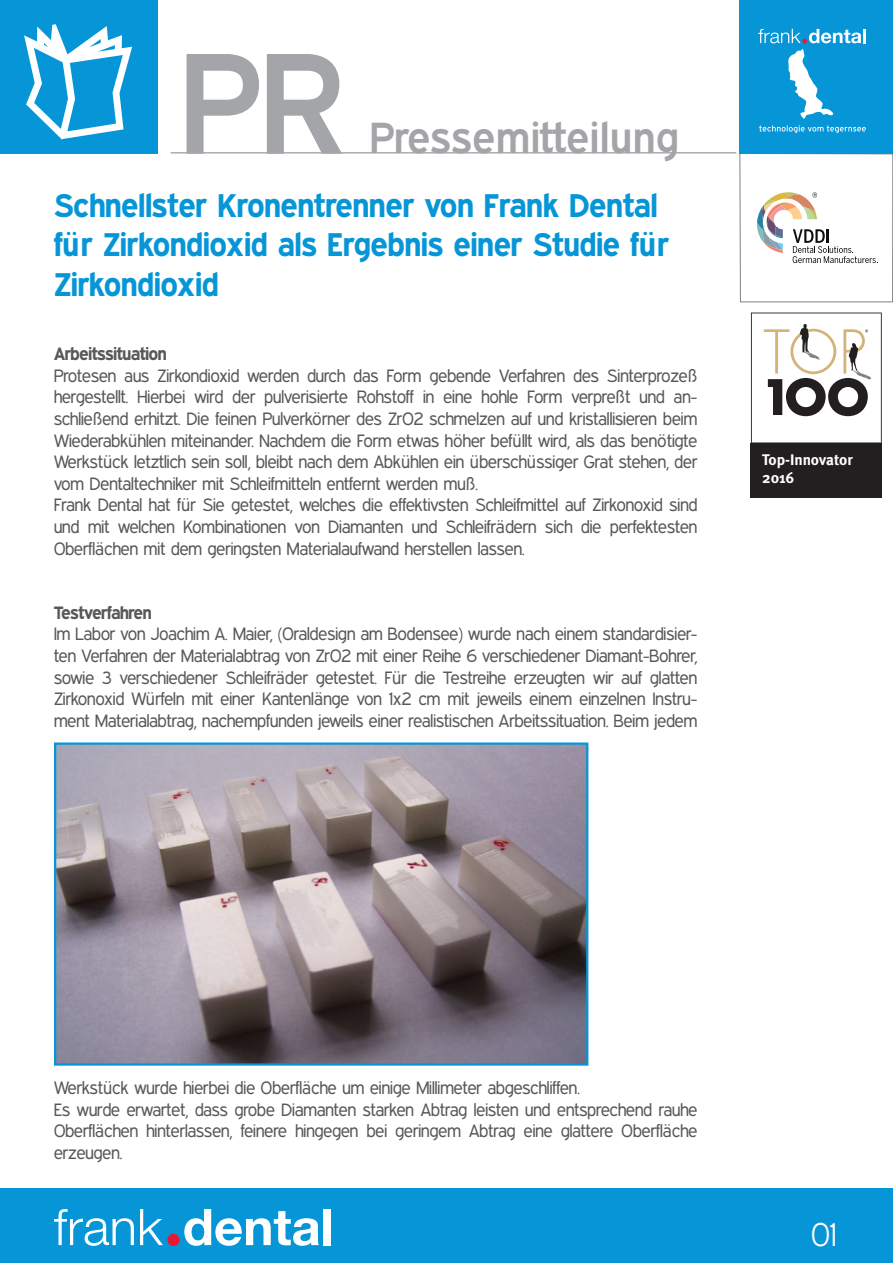
<style>
.page{position:relative;width:893px;height:1263px;background:#fff}
.page>*{position:absolute;margin:0;border:0;box-sizing:border-box;transform-origin:0 0}
.t1{font:144.15px "Expressway Sb";color:#a4a5a9}
.t2{font:43.8px "Expressway Sb";letter-spacing:-.025em;color:#a4a5a9}
.t3{font:700 33px/39.6px "Expressway Rg";color:#0696d7}
.t4{font:33px "Expressway Lt";color:#fff}
.t5{font:18px/21.6px "Expressway Bk";color:#57585a}
.t6{font:700 18px "Expressway Rg";letter-spacing:-.02em;color:#57585a}
.t7{font:700 15.45px/18.5px "Meta";letter-spacing:-.005em;color:#fff}
</style>
<div class="page">
<svg style="left:739px;top:153px;width:154px;height:149px"></svg>
<div style="left:740px;top:0;width:153px;height:153px;background:#0696d7"></div>
<hr style="left:863px;top:29px;width:3px;height:14px;background:#fff">
<svg style="left:759px;top:125px;width:107px;height:8px"></svg>
<svg style="left:758px;top:29px;width:103px;height:90px"></svg>
<div style="left:0;top:0;width:157px;height:153px;background:#0696d7"></div>
<hr style="left:171px;top:152px;width:565px;height:1px;background:#808285">
<svg style="left:24px;top:24px;width:108px;height:116px"></svg>
<div style="left:0;top:1188px;width:893px;height:75px;background:#0696d7"></div>
<svg style="left:751px;top:313px;width:131px;height:130px"></svg>
<div style="left:751px;top:443px;width:131px;height:54px;background:#231f20"></div>
<svg style="left:54px;top:1209px;width:80px;height:37px"></svg>
<svg style="left:140px;top:1209px;width:23px;height:36px"></svg>
<svg style="left:184px;top:1209px;width:135px;height:37px"></svg>
<div style="left:324px;top:1209px;width:7px;height:36px;background:#fff"></div>
<div style="left:167px;top:1234px;width:13px;height:12px;background:#e51836;border-radius:50%"></div>
<img style="left:57px;top:745px;width:528px;height:318px">
<div style="left:54px;top:742px;width:534px;height:324px;border:2px solid #0696d7"></div>
<h1 class="t1" style="left:176px;top:17px;width:175px">PR</h1>
<h2 class="t2" style="left:369px;top:111px;width:313px">Pressemitteilung</h2>
<h3 class="t3" style="left:54px;top:184px;width:617px">Schnellster Kronentrenner von Frank Dental für Zirkondioxid als Ergebnis einer Studie für<br>Zirkondioxid</h3>
<p class="t6" style="left:54px;top:343px;width:114px">Arbeitssituation</p>
<p class="t5" style="left:54px;top:364px;width:645px">Protesen aus Zirkondioxid werden durch das Form gebende Verfahren des Sinterprozeß hergestellt. Hierbei wird der pulverisierte Rohstoff in eine hohle Form verpreßt und an&shy;schließend erhitzt. Die feinen Pulverkörner des ZrO2 schmelzen auf und kristallisieren beim Wiederabkühlen miteinander. Nachdem die Form etwas höher befüllt wird, als das benötigte Werkstück letztlich sein soll, bleibt nach dem Abkühlen ein überschüssiger Grat stehen, der vom Dentaltechniker mit Schleifmitteln entfernt werden muß.<br>Frank Dental hat für Sie getestet, welches die effektivsten Schleifmittel auf Zirkonoxid sind und mit welchen Kombinationen von Diamanten und Schleifrädern sich die perfektesten Oberflächen mit dem geringsten Materialaufwand herstellen lassen.</p>
<p class="t6" style="left:54px;top:602px;width:99px">Testverfahren</p>
<p class="t5" style="left:54px;top:623px;width:645px;text-align:justify">Im Labor von Joachim A. Maier, (Oraldesign am Bodensee) wurde nach einem standardisier&shy;ten Verfahren der Materialabtrag von ZrO2 mit einer Reihe 6 verschiedener Diamant-Bohrer, sowie 3 verschiedener Schleifräder getestet. Für die Testreihe erzeugten wir auf glatten Zirkonoxid Würfeln mit einer Kantenlänge von 1x2 cm mit jeweils einem einzelnen Instru&shy;ment Materialabtrag, nachempfunden jeweils einer realistischen Arbeitssituation. Beim jedem</p>
<p class="t7" style="left:762px;top:450px;width:92px">Top-Innovator<br>2016</p>
<p class="t5" style="left:54px;top:1076px;width:645px">Werkstück wurde hierbei die Oberfläche um einige Millimeter abgeschliffen.<br>Es wurde erwartet, dass grobe Diamanten starken Abtrag leisten und entsprechend rauhe Oberflächen hinterlassen, feinere hingegen bei geringem Abtrag eine glattere Oberfläche erzeugen.</p>
<h3 class="t4" style="left:811px;top:1216px;width:26px">01</h3>
</div>
